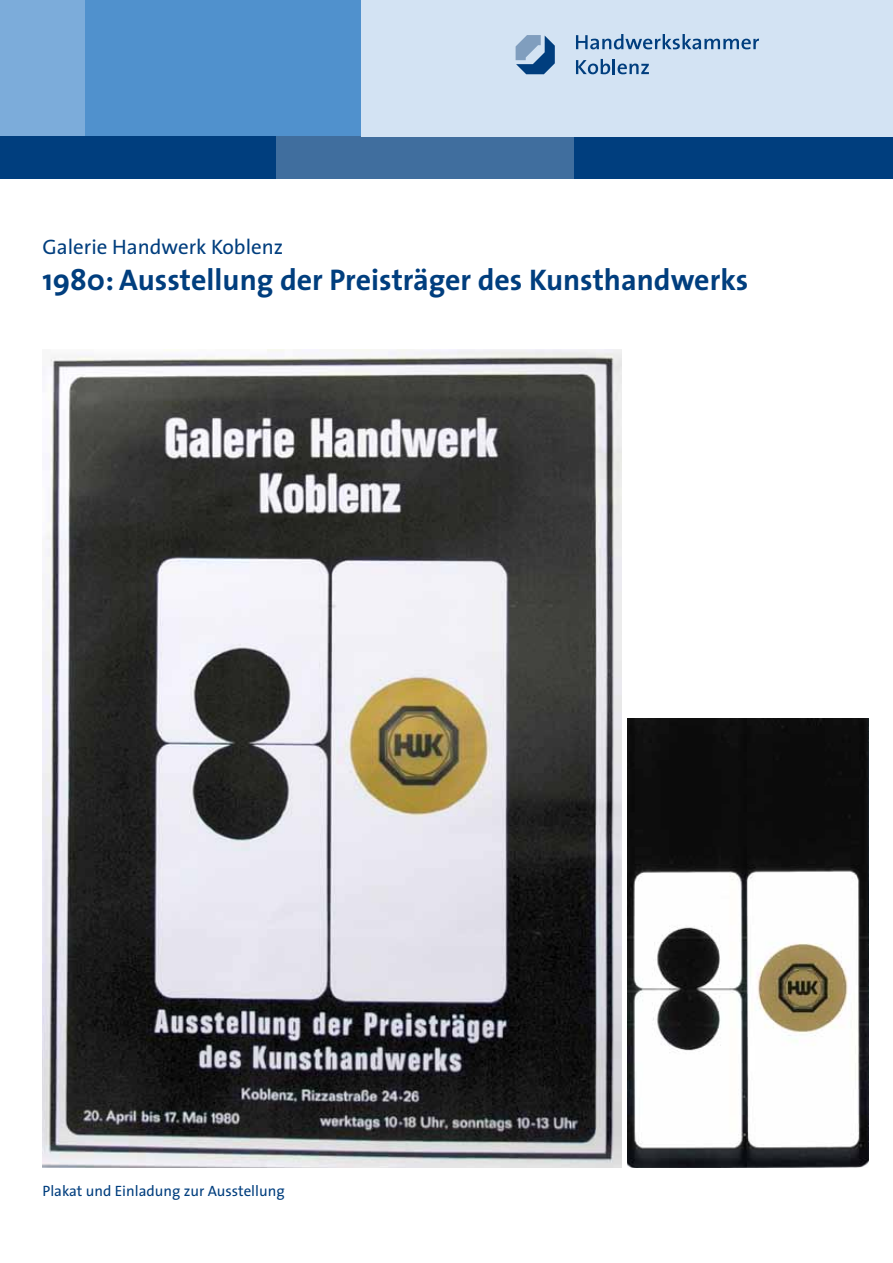
<style>
.page{position:relative;width:893px;height:1263px;background:#fff}
.page>*{position:absolute;margin:0;border:0;box-sizing:border-box;transform-origin:0 0}
.t1{font:700 30px "The Sans";color:#003e7e}
.t2{font:21px "The Sans";color:#003e7e}
.t3{font:15px "The Sans";color:#003e7e}
</style>
<div class="page">
<div style="left:0;top:0;width:85px;height:136px;background:#7cacda"></div>
<div style="left:85px;top:0;width:340px;height:136px;background:#5091cd"></div>
<div style="left:574px;top:136px;width:319px;height:43px;background:#003e7e"></div>
<div style="left:0;top:136px;width:276px;height:43px;background:#003e7e"></div>
<div style="left:276px;top:136px;width:298px;height:43px;background:#406e9e"></div>
<div style="left:361px;top:0;width:532px;height:136px;background:#d3e3f3"></div>
<svg style="left:576px;top:34px;width:183px;height:15px"></svg>
<svg style="left:576px;top:59px;width:73px;height:15px"></svg>
<svg style="left:516px;top:35px;width:39px;height:39px"></svg>
<img style="left:628px;top:719px;width:240px;height:448px">
<img style="left:43px;top:350px;width:578px;height:817px">
<p class="t2" style="left:43px;top:233px;width:242px">Galerie Handwerk Koblenz</p>
<p class="t1" style="left:43px;top:261px;width:707px">1980: Ausstellung der Preisträger des Kunsthandwerks</p>
<p class="t3" style="left:43px;top:1181px;width:244px">Plakat und Einladung zur Ausstellung</p>
</div>
